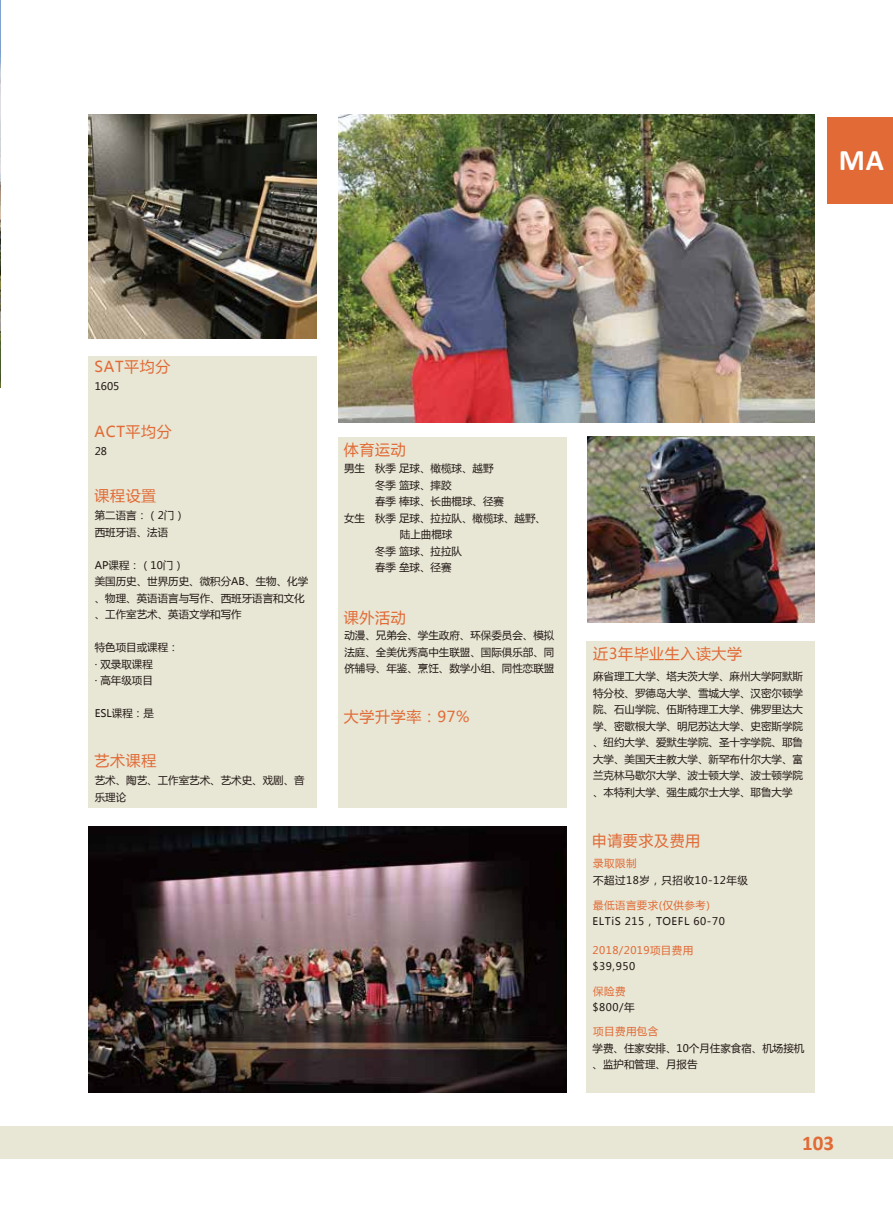
<style>
.page{position:relative;width:893px;height:1212px;background:#fff}
.page>*{position:absolute;margin:0;border:0;box-sizing:border-box;transform-origin:0 0}
.t1{font:700 30px "Calibri";color:#fff}
.t2{font:700 21px "Calibri";color:#e16a36}
.t3{font:15px "Microsoft Ya Hei";letter-spacing:.04em;color:#e16a36}
.t4{font:10.5px/16.5px "Microsoft Ya Hei";color:#221815}
.t5{font:10.5px "Microsoft Ya Hei";letter-spacing:.04em;color:#e16a36}
.t6{font:10.5px "Microsoft Ya Hei";letter-spacing:.05em;color:#221815}
</style>
<div class="page">
<img style="left:89px;top:826px;width:477px;height:266px">
<div style="left:587px;top:641px;width:228px;height:451px;background:#e8e7d5"></div>
<div style="left:338px;top:437px;width:228px;height:370px;background:#e8e7d5"></div>
<div style="left:89px;top:356px;width:228px;height:451px;background:#e8e7d5"></div>
<img style="left:0;top:0;width:1px;height:388px">
<div style="left:0;top:1126px;width:893px;height:32px;background:#e8e7d5"></div>
<div style="left:827px;top:117px;width:66px;height:87px;background:#e16a36"></div>
<img style="left:338px;top:115px;width:477px;height:307px">
<img style="left:89px;top:115px;width:228px;height:223px">
<img style="left:587px;top:437px;width:228px;height:186px">
<h1 class="t1" style="left:839px;top:139px;width:47px">MA</h1>
<h3 class="t3" style="left:95px;top:357px;width:77px">SAT平均分</h3>
<p class="t4" style="left:95px;top:378px;width:26px">1605</p>
<h3 class="t3" style="left:95px;top:421px;width:79px">ACT平均分</h3>
<p class="t4" style="left:95px;top:442px;width:14px">28</p>
<h3 class="t3" style="left:95px;top:486px;width:63px">课程设置</h3>
<p class="t4" style="left:95px;top:507px;width:92px">第二语言：（2门）西班牙语、法语</p>
<p class="t4" style="left:95px;top:556px;width:215px">AP课程：（10门）<br>美国历史、世界历史、微积分AB、生物、化学、物理、英语语言与写作、西班牙语言和文化、工作室艺术、英语文学和写作</p>
<p class="t4" style="left:95px;top:639px;width:86px">特色项目或课程：· 双录取课程<br>· 高年级项目</p>
<p class="t4" style="left:95px;top:705px;width:61px">ESL课程：是</p>
<h3 class="t3" style="left:95px;top:751px;width:63px">艺术课程</h3>
<p class="t4" style="left:95px;top:772px;width:212px">艺术、陶艺、工作室艺术、艺术史、戏剧、音乐理论</p>
<h3 class="t3" style="left:344px;top:439px;width:63px">体育运动</h3>
<p class="t4" style="left:344px;top:460px;width:22px">男生</p>
<p class="t4" style="left:344px;top:509px;width:22px">女生</p>
<p class="t4" style="left:375px;top:460px;width:120px">秋季 足球、橄榄球、越野</p>
<p class="t4" style="left:375px;top:476px;width:78px">冬季 篮球、摔跤</p>
<p class="t4" style="left:375px;top:493px;width:131px">春季 棒球、长曲棍球、径赛</p>
<p class="t4" style="left:375px;top:509px;width:173px">秋季 足球、拉拉队、橄榄球、越野、</p>
<p class="t4" style="left:400px;top:526px;width:54px">陆上曲棍球</p>
<p class="t4" style="left:375px;top:542px;width:89px">冬季 篮球、拉拉队</p>
<p class="t4" style="left:375px;top:559px;width:78px">春季 垒球、径赛</p>
<h3 class="t3" style="left:344px;top:607px;width:63px">课外活动</h3>
<p class="t4" style="left:344px;top:627px;width:211px;text-align:justify">动漫、兄弟会、学生政府、环保委员会、模拟法庭、全美优秀高中生联盟、国际俱乐部、同侪辅导、年鉴、烹饪、数学小组、同性恋联盟</p>
<h3 class="t3" style="left:344px;top:707px;width:127px">大学升学率：97%</h3>
<h3 class="t3" style="left:593px;top:643px;width:151px">近3年毕业生入读大学</h3>
<p class="t4" style="left:593px;top:668px;width:211px;text-align:justify">麻省理工大学、塔夫茨大学、麻州大学阿默斯特分校、罗德岛大学、雪城大学、汉密尔顿学院、石山学院、伍斯特理工大学、佛罗里达大学、密歇根大学、明尼苏达大学、史密斯学院、纽约大学、爱默生学院、圣十字学院、耶鲁大学、美国天主教大学、新罕布什尔大学、富兰克林马歇尔大学、波士顿大学、波士顿学院、本特利大学、强生威尔士大学、耶鲁大学</p>
<h3 class="t3" style="left:592px;top:830px;width:110px">申请要求及费用</h3>
<p class="t5" style="left:593px;top:856px;width:45px">录取限制</p>
<p class="t5" style="left:593px;top:898px;width:118px">最低语言要求(仅供参考)</p>
<p class="t6" style="left:593px;top:914px;width:134px">ELTiS 215，TOEFL 60-70</p>
<p class="t5" style="left:593px;top:943px;width:102px">2018/2019项目费用</p>
<p class="t4" style="left:593px;top:958px;width:44px">$39,950</p>
<p class="t5" style="left:593px;top:984px;width:34px">保险费</p>
<p class="t4" style="left:593px;top:999px;width:44px">$800/年</p>
<p class="t5" style="left:593px;top:1024px;width:67px">项目费用包含</p>
<p class="t6" style="left:593px;top:873px;width:156px">不超过18岁，只招收10-12年级</p>
<p class="t4" style="left:593px;top:1039px;width:213px">学费、住家安排、10个月住家食宿、机场接机、监护和管理、月报告</p>
<h2 class="t2" style="left:802px;top:1128px;width:33px">103</h2>
</div>
